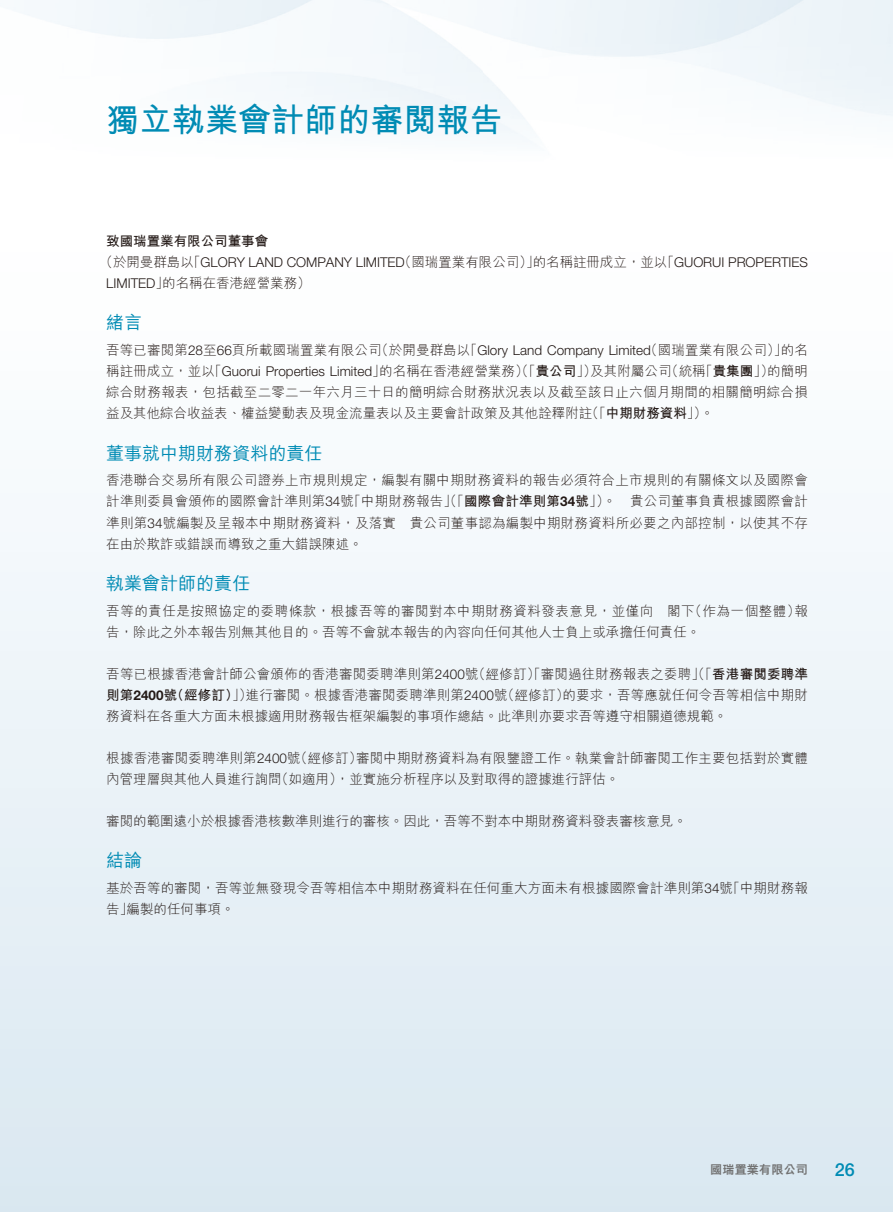
<style>
.page{position:relative;width:893px;height:1212px;background:#fff}
.page>*{position:absolute;margin:0;border:0;box-sizing:border-box;transform-origin:0 0}
.t1{font:33px "M Hei HK Bold E Ten B5 H";color:#008bb4}
.t2{font:18px "M Hei HK Medium E Ten B5 H";color:#008bb4}
.t3{font:500 18px "Helvetica Neue LT Std";color:#008bb4}
.t4{font:13.5px/21px "M Hei HK Light E Ten B5 H";color:#231916;text-align:justify}
.t5{font:13.5px/21px "M Hei HK Light E Ten B5 H";letter-spacing:.04em;color:#231916}
.t6{font:300 13.5px "Helvetica Neue LT Std";color:#231916}
.t7{font:13.5px "M Hei HK Bold E Ten B5 H";color:#231916}
.t8{font:12px "M Hei HK Heavy E Ten B5 H";letter-spacing:.02em;color:#717171}
.s1{font-family:"M Hei HK Light E Ten B5 H";font-weight:400}
.s2{font-family:"Helvetica Neue LT Std";font-weight:300}
.s3{font-family:"M Hei HK Bold E Ten B5 H"}
.s4{font-family:"Helvetica Neue LT Std";font-weight:700}
</style>
<div class="page">
<div style="left:0;top:228px;width:893px;height:984px;background:linear-gradient(to bottom,#fff,#dae8f1)"></div>
<h1 class="t1" style="left:106px;top:107px;width:397px">獨立執業會計師的審閱報告</h1>
<p class="t7" style="left:106px;top:236px;width:163px">致國瑞置業有限公司董事會</p>
<p class="t6" style="left:100px;top:257px;width:710px"><span class="s1">（於開曼群島以「</span>GLORY LAND COMPANY LIMITED<span class="s1">（國瑞置業有限公司）」的名稱註冊成立，並以「</span>GUORUI PROPERTIES</p>
<p class="t4" style="left:106px;top:274px;width:206px"><span class="s2">LIMITED</span>」的名稱在香港經營業務）</p>
<h2 class="t2" style="left:106px;top:316px;width:37px">緒言</h2>
<p class="t4" style="left:106px;top:341px;width:703px">吾等已審閱第<span class="s2">28</span>至<span class="s2">66</span>頁所載國瑞置業有限公司（於開曼群島以「<span class="s2">Glory Land Company Limited</span>（國瑞置業有限公司）」的名稱註冊成立，並以「<span class="s2">Guorui Properties Limited</span>」的名稱在香港經營業務）（「<span class="s3">貴公司</span>」）及其附屬公司（統稱「<span class="s3">貴集團</span>」）的簡明綜合財務報表，包括截至二零二一年六月三十日的簡明綜合財務狀況表以及截至該日止六個月期間的相關簡明綜合損益及其他綜合收益表、權益變動表及現金流量表以及主要會計政策及其他詮釋附註（「<span class="s3">中期財務資料</span>」）。</p>
<h2 class="t2" style="left:106px;top:446px;width:218px">董事就中期財務資料的責任</h2>
<p class="t4" style="left:106px;top:472px;width:703px">香港聯合交易所有限公司證券上市規則規定，編製有關中期財務資料的報告必須符合上市規則的有關條文以及國際會計準則委員會頒佈的國際會計準則第<span class="s2">34</span>號「中期財務報告」（「<span class="s3">國際會計準則第</span><span class="s4">34</span><span class="s3">號</span>」）。 貴公司董事負責根據國際會計準則第<span class="s2">34</span>號編製及呈報本中期財務資料，及落實 貴公司董事認為編製中期財務資料所必要之內部控制，以使其不存在由於欺詐或錯誤而導致之重大錯誤陳述。</p>
<h2 class="t2" style="left:106px;top:576px;width:146px">執業會計師的責任</h2>
<p class="t5" style="left:106px;top:602px;width:703px">吾等的責任是按照協定的委聘條款，根據吾等的審閱對本中期財務資料發表意見，並僅向 閣下（作為一個整體）報告，除此之外本報告別無其他目的。吾等不會就本報告的內容向任何其他人士負上或承擔任何責任。</p>
<p class="t4" style="left:106px;top:665px;width:703px">吾等已根據香港會計師公會頒佈的香港審閱委聘準則第<span class="s2">2400</span>號（經修訂）「審閱過往財務報表之委聘」（「<span class="s3">香港審閱委聘準則第</span><span class="s4">2400</span><span class="s3">號（經修訂）</span>」）進行審閱。根據香港審閱委聘準則第<span class="s2">2400</span>號（經修訂）的要求，吾等應就任何令吾等相信中期財務資料在各重大方面未根據適用財務報告框架編製的事項作總結。此準則亦要求吾等遵守相關道德規範。</p>
<p class="t4" style="left:106px;top:749px;width:703px">根據香港審閱委聘準則第<span class="s2">2400</span>號（經修訂）審閱中期財務資料為有限鑒證工作。執業會計師審閱工作主要包括對於實體內管理層與其他人員進行詢問（如適用），並實施分析程序以及對取得的證據進行評估。</p>
<p class="t4" style="left:106px;top:812px;width:582px">審閱的範圍遠小於根據香港核數準則進行的審核。因此，吾等不對本中期財務資料發表審核意見。</p>
<h2 class="t2" style="left:106px;top:854px;width:37px">結論</h2>
<p class="t4" style="left:106px;top:879px;width:703px">基於吾等的審閱，吾等並無發現令吾等相信本中期財務資料在任何重大方面未有根據國際會計準則第<span class="s2">34</span>號「中期財務報告」編製的任何事項。</p>
<p class="t8" style="left:710px;top:1165px;width:99px">國瑞置業有限公司</p>
<h2 class="t3" style="left:835px;top:1163px;width:22px">26</h2>
</div>
